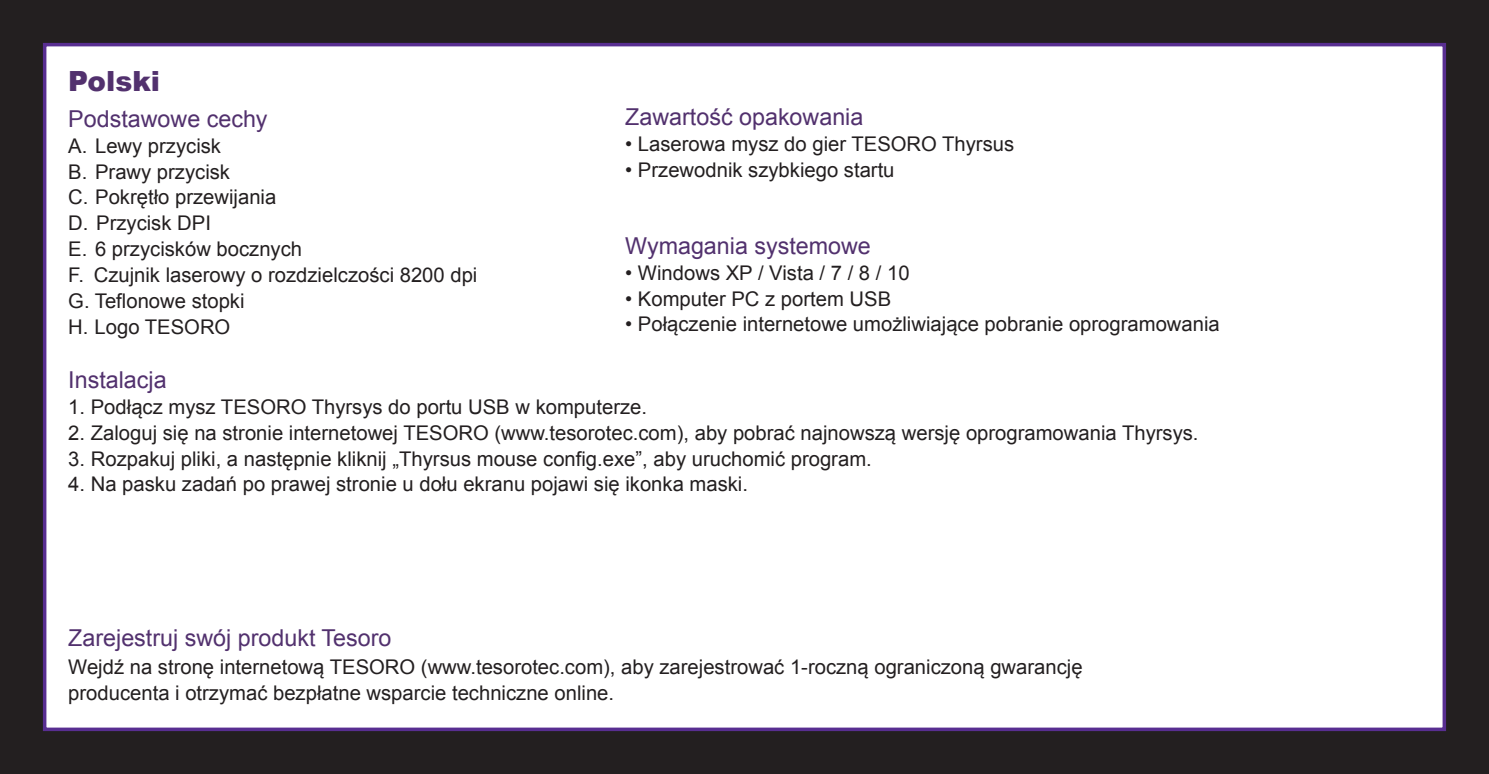
<style>
.page{position:relative;width:1489px;height:774px;background:#fff}
.page>*{position:absolute;margin:0;border:0;box-sizing:border-box;transform-origin:0 0}
.t1{font:900 27.65px "Arial";color:#52316e}
.t2{font:23.45px "Arial";color:#52316e}
.t3{font:20.3px/25.9px "Arial";color:#231f20}
</style>
<div class="page">
<div style="left:0;top:0;width:1488px;height:774px;background:#231f20"></div>
<div style="left:43px;top:43px;width:1402px;height:688px;background:#fff;border:4px solid #582e91"></div>
<h1 class="t1" style="left:68px;top:61px;width:93px">Polski</h1>
<p class="t2" style="left:68px;top:103px;width:201px">Podstawowe cechy</p>
<p class="t3" style="left:68px;top:133px;width:410px">A. Lewy przycisk<br>B. Prawy przycisk<br>C. Pokrętło przewijania<br>D. Przycisk DPI<br>E. 6 przycisków bocznych<br>F. Czujnik laserowy o rozdzielczości 8200 dpi<br>G. Teflonowe stopki<br>H. Logo TESORO</p>
<p class="t2" style="left:68px;top:364px;width:100px">Instalacja</p>
<p class="t3" style="left:68px;top:394px;width:580px">1. Podłącz mysz TESORO Thyrsys do portu USB w komputerze.</p>
<p class="t3" style="left:68px;top:420px;width:1131px">2. Zaloguj się na stronie internetowej TESORO (www.tesorotec.com), aby pobrać najnowszą wersję oprogramowania Thyrsys.</p>
<p class="t3" style="left:68px;top:446px;width:805px">3. Rozpakuj pliki, a następnie kliknij „Thyrsus mouse config.exe”, aby uruchomić program.</p>
<p class="t3" style="left:68px;top:471px;width:681px">4. Na pasku zadań po prawej stronie u dołu ekranu pojawi się ikonka maski.</p>
<p class="t2" style="left:625px;top:101px;width:240px">Zawartość opakowania</p>
<p class="t3" style="left:625px;top:131px;width:390px">• Laserowa mysz do gier TESORO Thyrsus</p>
<p class="t3" style="left:625px;top:157px;width:271px">• Przewodnik szybkiego startu</p>
<p class="t2" style="left:625px;top:230px;width:247px">Wymagania systemowe</p>
<p class="t3" style="left:625px;top:260px;width:286px">• Windows XP / Vista / 7 / 8 / 10</p>
<p class="t3" style="left:625px;top:286px;width:267px">• Komputer PC z portem USB</p>
<p class="t3" style="left:625px;top:311px;width:596px">• Połączenie internetowe umożliwiające pobranie oprogramowania</p>
<p class="t2" style="left:68px;top:622px;width:324px">Zarejestruj swój produkt Tesoro</p>
<p class="t3" style="left:68px;top:654px;width:1015px">Wejdź na stronę internetową TESORO (www.tesorotec.com), aby zarejestrować 1-roczną ograniczoną gwarancję producenta i otrzymać bezpłatne wsparcie techniczne online.</p>
</div>
